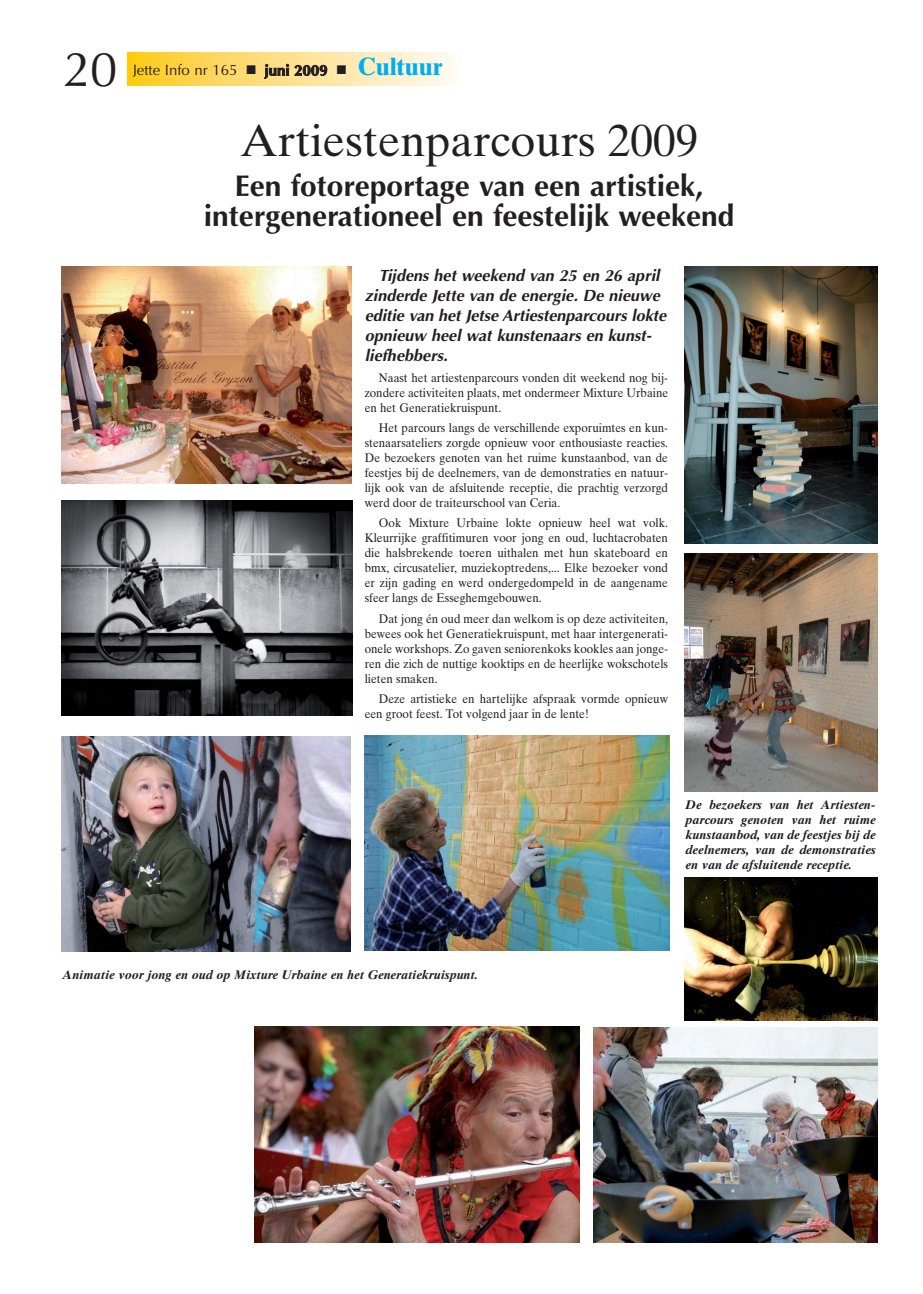
<style>
.page{position:relative;width:923px;height:1294px;background:#fff}
.page>*{position:absolute;margin:0;border:0;box-sizing:border-box;transform-origin:0 0}
.t1{font:49.25px "Optima";color:#231f20}
.t2{font:45px "Times Ten";color:#231f20}
.t3{font:700 30px/30px "Optima";color:#231f20;text-align:center}
.t4{font:italic 700 16.25px/20px "Optima";color:#231f20}
.t5{font:15px "Optima";color:#231f20}
.t6{font:12.5px/15px "Times Ten";color:#231f20;text-align:justify;scale:.93 1}
.t7{font:italic 700 12.5px/15px "Times Ten";color:#231f20;text-align:justify}
.s1{font-weight:700}
.s2{font-family:"Times Ten";font-weight:700;font-size:25px;color:#00aeef}
</style>
<div class="page">
<svg style="left:127px;top:52px;width:329px;height:34px;background:#ffe18b"></svg>
<img style="left:684px;top:267px;width:192px;height:276px">
<img style="left:684px;top:877px;width:192px;height:144px">
<img style="left:61px;top:267px;width:290px;height:216px">
<img style="left:593px;top:1028px;width:283px;height:215px">
<img style="left:254px;top:1027px;width:325px;height:216px">
<img style="left:61px;top:501px;width:291px;height:215px">
<img style="left:684px;top:554px;width:192px;height:237px">
<img style="left:61px;top:737px;width:289px;height:214px">
<img style="left:364px;top:736px;width:305px;height:214px">
<h1 class="t1" style="left:63px;top:49px;width:56px">20</h1>
<p class="t5" style="left:133px;top:64px;width:311px">Jette Info nr 165 ■ <span class="s1">juni 2009</span> ■ <span class="s2">Cultuur</span></p>
<h2 class="t2" style="left:240px;top:124px;width:459px">Artiestenparcours 2009</h2>
<h3 class="t3" style="left:204px;top:174px;width:532px">Een fotoreportage van een artistiek, intergenerationeel en feestelijk weekend</h3>
<h3 class="t4" style="left:364px;top:267px;width:306px;text-indent:14px">Tijdens het weekend van 25 en 26 april zinderde Jette van de energie. De nieuwe editie van het Jetse Artiestenparcours lokte opnieuw heel wat kunstenaars en kunst&shy;liefhebbers.</h3>
<p class="t6" style="left:364px;top:371px;width:328px;text-indent:14px">Naast het artiestenparcours vonden dit weekend nog bij&shy;zondere activiteiten plaats, met ondermeer Mixture Urbaine en het Generatiekruispunt.</p>
<p class="t6" style="left:364px;top:421px;width:327px;text-indent:14px">Het parcours langs de verschillende exporuimtes en kun&shy;stenaarsateliers zorgde opnieuw voor enthousiaste reacties.<br>De bezoekers genoten van het ruime kunstaanbod, van de feestjes bij de deelnemers, van de demonstraties en natuur&shy;lijk ook van de afsluitende receptie, die prachtig verzorgd werd door de traiteurschool van Ceria.</p>
<p class="t6" style="left:364px;top:517px;width:327px;text-indent:14px">Ook Mixture Urbaine lokte opnieuw heel wat volk.<br>Kleurrijke graffitimuren voor jong en oud, luchtacrobaten die halsbrekende toeren uithalen met hun skateboard en bmx, circusatelier, muziekoptredens,... Elke bezoeker vond er zijn gading en werd ondergedompeld in de aangename sfeer langs de Esseghemgebouwen.</p>
<p class="t6" style="left:364px;top:612px;width:327px;text-indent:14px">Dat jong én oud meer dan welkom is op deze activiteiten, bewees ook het Generatiekruispunt, met haar intergenerati&shy;onele workshops. Zo gaven seniorenkoks kookles aan jonge&shy;ren die zich de nuttige kooktips en de heerlijke wokschotels lieten smaken.</p>
<p class="t6" style="left:364px;top:692px;width:327px;text-indent:14px">Deze artistieke en hartelijke afspraak vormde opnieuw een groot feest. Tot volgend jaar in de lente!</p>
<p class="t7" style="left:63px;top:968px;width:417px">Animatie voor jong en oud op Mixture Urbaine en het Generatiekruispunt.</p>
<p class="t7" style="left:685px;top:798px;width:192px">De bezoekers van het Artiesten&shy;parcours genoten van het ruime kunstaanbod, van de feestjes bij de deelnemers, van de demonstraties en van de afsluitende receptie.</p>
</div>
